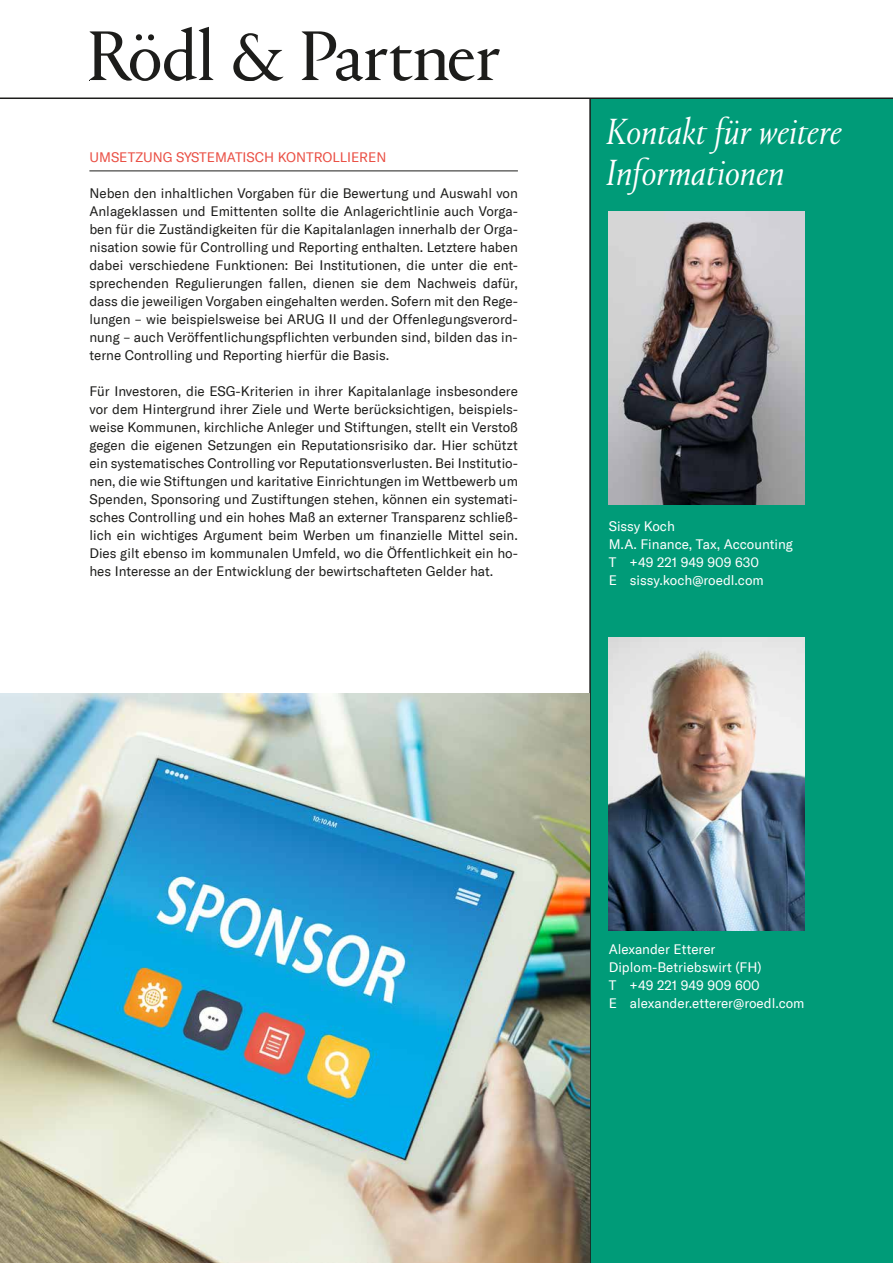
<style>
.page{position:relative;width:893px;height:1263px;background:#fff}
.page>*{position:absolute;margin:0;border:0;box-sizing:border-box;transform-origin:0 0}
.t1{font:italic 300 37.5px/40.5px "Portrait TT";color:#fff}
.t2{font:13.5px/18px "GT America";color:#1d1d1b;text-align:justify}
.t3{font:13.5px/18px "GT America";color:#fff}
.t4{font:13.5px "GT America";color:#ea5045}
</style>
<div class="page">
<hr style="left:0;top:98px;width:893px;height:1px;background:#1d1d1b">
<svg style="left:89px;top:27px;width:411px;height:54px"></svg>
<hr style="left:89px;top:171px;width:429px;height:1px;background:#1d1d1b">
<div style="left:590px;top:99px;width:303px;height:1164px;background:#009b78"></div>
<hr style="left:589px;top:99px;width:2px;height:1164px;background:#1d1d1b">
<img style="left:609px;top:638px;width:195px;height:292px">
<img style="left:609px;top:212px;width:195px;height:292px">
<img style="left:0;top:693px;width:589px;height:570px">
<p class="t4" style="left:89px;top:149px;width:299px">UMSETZUNG SYSTEMATISCH KONTROLLIEREN</p>
<p class="t2" style="left:89px;top:184px;width:430px">Neben den inhaltlichen Vorgaben für die Bewertung und Auswahl von Anlageklassen und Emittenten sollte die Anlagerichtlinie auch Vorga&shy;ben für die Zuständigkeiten für die Kapitalanlagen innerhalb der Orga&shy;nisation sowie für Controlling und Reporting enthalten. Letztere haben dabei verschiedene Funktionen: Bei Institutionen, die unter die ent&shy;sprechenden Regulierungen fallen, dienen sie dem Nachweis dafür, dass die jeweiligen Vorgaben eingehalten werden. Sofern mit den Rege&shy;lungen – wie beispielsweise bei ARUG II und der Offenlegungsverord&shy;nung – auch Veröffentlichungspflichten verbunden sind, bilden das in&shy;terne Controlling und Reporting hierfür die Basis.</p>
<p class="t2" style="left:89px;top:382px;width:430px">Für Investoren, die ESG-Kriterien in ihrer Kapitalanlage insbesondere vor dem Hintergrund ihrer Ziele und Werte berücksichtigen, beispiels&shy;weise Kommunen, kirchliche Anleger und Stiftungen, stellt ein Verstoß gegen die eigenen Setzungen ein Reputationsrisiko dar. Hier schützt ein systematisches Controlling vor Reputationsverlusten. Bei Institutio&shy;nen, die wie Stiftungen und karitative Einrichtungen im Wettbewerb um Spenden, Sponsoring und Zustiftungen stehen, können ein systemati&shy;sches Controlling und ein hohes Maß an externer Transparenz schließ&shy;lich ein wichtiges Argument beim Werben um finanzielle Mittel sein.<br>Dies gilt ebenso im kommunalen Umfeld, wo die Öffentlichkeit ein ho&shy;hes Interesse an der Entwicklung der bewirtschafteten Gelder hat.</p>
<h1 class="t1" style="left:606px;top:111px;width:237px">Kontakt für weitere<br>Informationen</h1>
<p class="t3" style="left:609px;top:517px;width:186px">Sissy Koch<br>M.A. Finance, Tax, Accounting<br>T +49 221 949 909 630<br>E sissy.koch@roedl.com</p>
<p class="t3" style="left:609px;top:940px;width:197px">Alexander Etterer<br>Diplom-Betriebswirt (FH)<br>T +49 221 949 909 600<br>E alexander.etterer@roedl.com</p>
</div>
